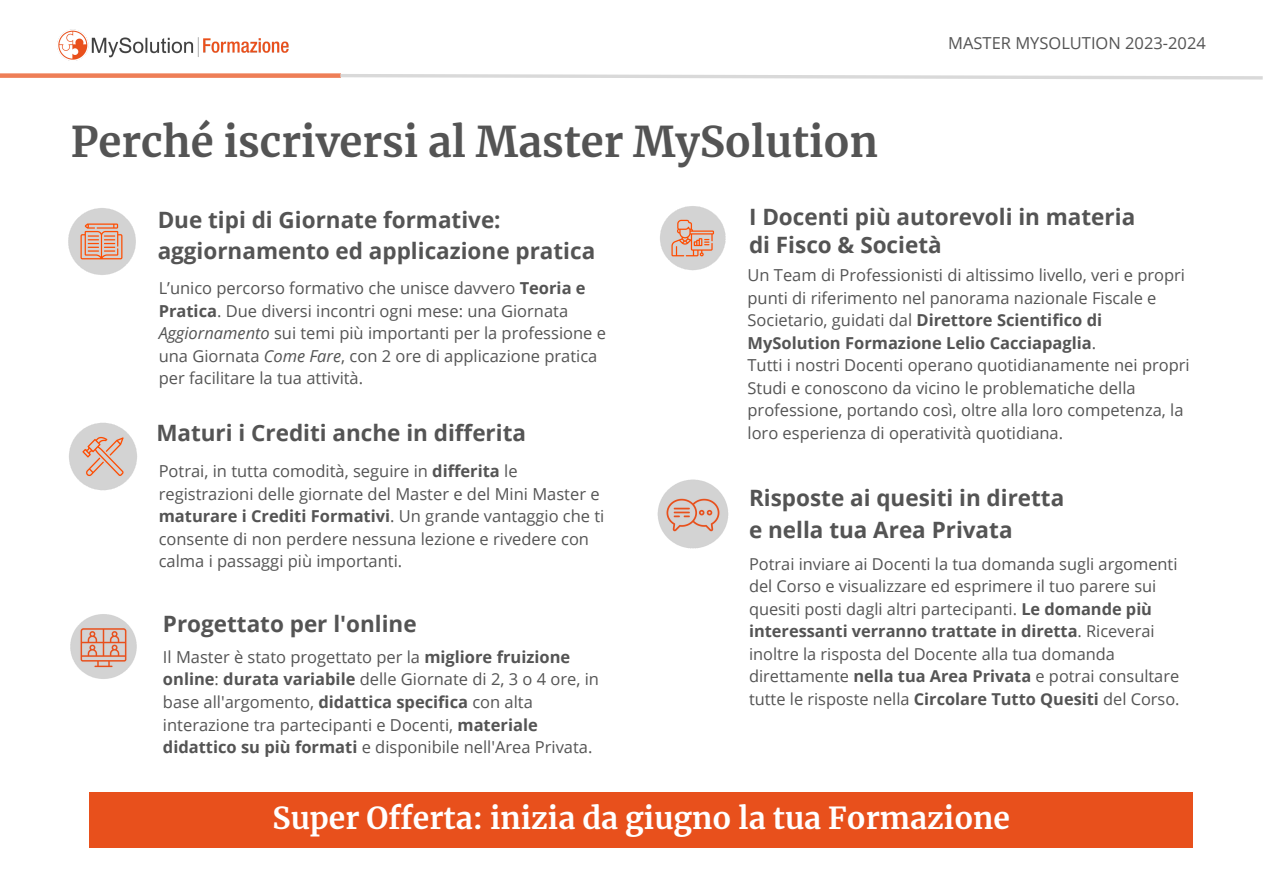
<style>
.page{position:relative;width:1263px;height:894px;background:#fff}
.page>*{position:absolute;margin:0;border:0;box-sizing:border-box;transform-origin:0 0}
.t1{font:700 41.7px "Merriweather";color:#545454}
.t2{font:700 30px "Merriweather";color:#fff}
.t3{font:700 22.5px "Open Sans";color:#545454}
.t4{font:16.5px/22.5px "Open Sans";color:#545454}
.t5{font:16.35px/22.5px "Open Sans";color:#545454}
.s1{font-weight:700}
.s2{font-style:italic}
</style>
<div class="page">
<img style="left:57px;top:29px;width:232px;height:32px">
<div style="left:0;top:73px;width:341px;height:5px;background:#ee7e57"></div>
<svg style="left:337px;top:73px;width:926px;height:7px"></svg>
<img style="left:68px;top:208px;width:68px;height:67px">
<img style="left:69px;top:422px;width:68px;height:69px">
<img style="left:660px;top:206px;width:66px;height:65px">
<div style="left:89px;top:791px;width:1104px;height:56px;background:#e8501c"></div>
<img style="left:70px;top:614px;width:67px;height:65px">
<img style="left:657px;top:479px;width:71px;height:70px">
<p class="t1" style="left:71px;top:116px;width:809px">Perché iscriversi al Master MySolution</p>
<p class="t4" style="left:948px;top:31px;width:259px">MASTER MYSOLUTION 2023-2024</p>
<p class="t3" style="left:158px;top:203px;width:345px">Due tipi di Giornate formative:</p>
<p class="t3" style="left:158px;top:235px;width:439px">aggiornamento ed applicazione pratica</p>
<p class="t4" style="left:159px;top:276px;width:449px">L’unico percorso formativo che unisce davvero <span class="s1">Teoria e Pratica</span>. Due diversi incontri ogni mese: una Giornata <span class="s2">Aggiornamento</span> sui temi più importanti per la professione e una Giornata <span class="s2">Come Fare</span>, con 2 ore di applicazione pratica per facilitare la tua attività.</p>
<p class="t3" style="left:156px;top:417px;width:371px">Maturi i Crediti anche in differita</p>
<p class="t4" style="left:159px;top:459px;width:447px">Potrai, in tutta comodità, seguire in <span class="s1">differita</span> le registrazioni delle giornate del Master e del Mini Master e <span class="s1">maturare i Crediti Formativi</span>. Un grande vantaggio che ti consente di non perdere nessuna lezione e rivedere con calma i passaggi più importanti.</p>
<p class="t3" style="left:163px;top:607px;width:255px">Progettato per l'online</p>
<p class="t4" style="left:163px;top:645px;width:437px">Il Master è stato progettato per la <span class="s1">migliore fruizione online</span>: <span class="s1">durata variabile</span> delle Giornate di 2, 3 o 4 ore, in base all'argomento, <span class="s1">didattica specifica</span> con alta interazione tra partecipanti e Docenti, <span class="s1">materiale didattico su più formati</span> e disponibile nell'Area Privata.</p>
<p class="t3" style="left:749px;top:201px;width:388px">I Docenti più autorevoli in materia</p>
<p class="t3" style="left:749px;top:229px;width:194px">di Fisco &amp; Società</p>
<p class="t4" style="left:747px;top:263px;width:439px">Un Team di Professionisti di altissimo livello, veri e propri</p>
<p class="t4" style="left:747px;top:286px;width:410px">punti di riferimento nel panorama nazionale Fiscale e<br>Societario, guidati dal <span class="s1">Direttore Scientifico di<br>MySolution Formazione Lelio Cacciapaglia</span>.</p>
<p class="t4" style="left:747px;top:353px;width:444px">Tutti i nostri Docenti operano quotidianamente nei propri Studi e conoscono da vicino le problematiche della professione, portando così, oltre alla loro competenza, la loro esperienza di operatività quotidiana.</p>
<p class="t3" style="left:749px;top:482px;width:317px">Risposte ai quesiti in diretta</p>
<p class="t3" style="left:749px;top:513px;width:265px">e nella tua Area Privata</p>
<p class="t5" style="left:749px;top:552px;width:432px">Potrai inviare ai Docenti la tua domanda sugli argomenti del Corso e visualizzare ed esprimere il tuo parere sui quesiti posti dagli altri partecipanti. <span class="s1">Le domande più interessanti verranno trattate in diretta</span>. Riceverai inoltre la risposta del Docente alla tua domanda direttamente <span class="s1">nella tua Area Privata</span> e potrai consultare tutte le risposte nella <span class="s1">Circolare Tutto Quesiti</span> del Corso.</p>
<p class="t2" style="left:273px;top:799px;width:739px">Super Offerta: inizia da giugno la tua Formazione</p>
</div>
